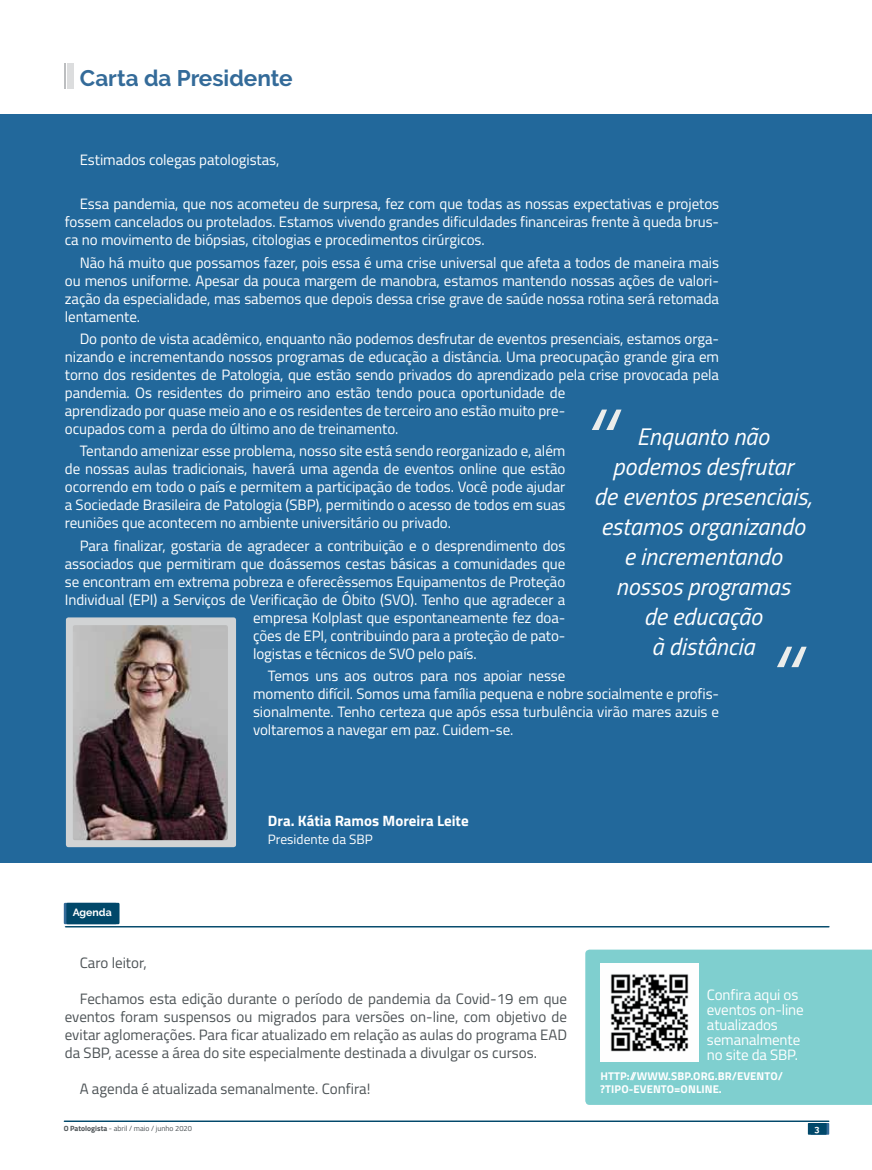
<style>
.page{position:relative;width:872px;height:1170px;background:#fff}
.page>*{position:absolute;margin:0;border:0;box-sizing:border-box;transform-origin:0 0}
.t1{font:italic 24px/30px "Titillium Web";color:#fff;text-align:center}
.t2{font:700 22.5px "Raleway";color:#346b99}
.t3{font:15px/18px "Titillium Web";letter-spacing:-.005em;color:#fff;text-align:justify}
.t4{font:15px/18px "Titillium Web";color:#4d5356;text-align:justify}
.t5{font:700 15px "Titillium Web";color:#fff}
.t6{font:13.5px "Titillium Web";color:#fff}
.t7{font:700 11.25px/12px "Titillium Web";letter-spacing:.01em;color:#fff}
.t8{font:700 10.5px "Raleway";color:#fff}
.t9{font:700 9px "Raleway";color:#fff}
.t10{font:7.5px "Titillium Web";color:#4d5356}
.s1{font-weight:700}
</style>
<div class="page">
<svg style="left:810px;top:1122px;width:19px;height:12px"></svg>
<div style="left:808px;top:1122px;width:18px;height:12px;background:#01486a"></div>
<hr style="left:64px;top:1120px;width:765px;height:1px;background:#01486a">
<div style="left:67px;top:64px;width:6px;height:25px;background:#dcddde"></div>
<hr style="left:64px;top:64px;width:2px;height:25px;background:#bcbec0">
<div style="left:0;top:114px;width:872px;height:748px;background:#22689b"></div>
<div style="left:64px;top:902px;width:53px;height:22px;background:#346b99"></div>
<div style="left:66px;top:902px;width:53px;height:22px;background:#01486a"></div>
<svg style="left:65px;top:926px;width:764px;height:1px"></svg>
<div style="left:585px;top:949px;width:287px;height:155px;background:#7fcfcf"></div>
<svg style="left:592px;top:409px;width:29px;height:21px"></svg>
<svg style="left:777px;top:646px;width:29px;height:21px"></svg>
<div style="left:66px;top:617px;width:170px;height:230px;background:#d1d3d4;border-radius:3px"></div>
<img style="left:73px;top:625px;width:155px;height:215px">
<img style="left:600px;top:962px;width:98px;height:98px">
<h2 class="t2" style="left:80px;top:65px;width:214px">Carta da Presidente</h2>
<p class="t3" style="left:80px;top:150px;width:201px">Estimados colegas patologistas,</p>
<p class="t3" style="left:65px;top:194px;width:656px;text-indent:15px">Essa pandemia, que nos acometeu de surpresa, fez com que todas as nossas expectativas e projetos fossem cancelados ou protelados. Estamos vivendo grandes dificuldades financeiras frente à queda brus&shy;ca no movimento de biópsias, citologias e procedimentos cirúrgicos.</p>
<p class="t3" style="left:65px;top:253px;width:655px;text-indent:15px">Não há muito que possamos fazer, pois essa é uma crise universal que afeta a todos de maneira mais ou menos uniforme. Apesar da pouca margem de manobra, estamos mantendo nossas ações de valori&shy;zação da especialidade, mas sabemos que depois dessa crise grave de saúde nossa rotina será retomada lentamente.</p>
<p class="t3" style="left:65px;top:329px;width:656px;text-align:left;text-indent:15px">Do ponto de vista acadêmico, enquanto não podemos desfrutar de eventos presenciais, estamos orga&shy;nizando e incrementando nossos programas de educação a distância. Uma preocupação grande gira em torno dos residentes de Patologia, que estão sendo privados do aprendizado pela crise provocada pela pandemia. Os residentes do primeiro ano estão tendo pouca oportunidade de<br>aprendizado por quase meio ano e os residentes de terceiro ano estão muito pre-<br>ocupados com a perda do último ano de treinamento.</p>
<p class="t3" style="left:65px;top:441px;width:502px;text-indent:15px">Tentando amenizar esse problema, nosso site está sendo reorganizado e, além de nossas aulas tradicionais, haverá uma agenda de eventos online que estão ocorrendo em todo o país e permitem a participação de todos. Você pode ajudar a Sociedade Brasileira de Patologia (SBP), permitindo o acesso de todos em suas reuniões que acontecem no ambiente universitário ou privado.</p>
<p class="t3" style="left:80px;top:535px;width:487px">Para finalizar, gostaria de agradecer a contribuição e o desprendimento dos</p>
<p class="t3" style="left:65px;top:553px;width:502px">associados que permitiram que doássemos cestas básicas a comunidades que</p>
<p class="t3" style="left:65px;top:571px;width:502px">se encontram em extrema pobreza e oferecêssemos Equipamentos de Proteção</p>
<p class="t3" style="left:65px;top:589px;width:502px">Individual (EPI) a Serviços de Verificação de Óbito (SVO). Tenho que agradecer a</p>
<p class="t3" style="left:253px;top:607px;width:314px">empresa Kolplast que espontaneamente fez doa-</p>
<p class="t3" style="left:253px;top:625px;width:314px">ções de EPI, contribuindo para a proteção de pato-</p>
<p class="t3" style="left:253px;top:643px;width:225px">logistas e técnicos de SVO pelo país.</p>
<p class="t3" style="left:253px;top:666px;width:467px;text-align:left;text-indent:15px">Temos uns aos outros para nos apoiar nesse<br>momento difícil. Somos uma família pequena e nobre socialmente e profis&shy;sionalmente. Tenho certeza que após essa turbulência virão mares azuis e voltaremos a navegar em paz. Cuidem-se.</p>
<h1 class="t1" style="left:594px;top:420px;width:219px">Enquanto não podemos desfrutar<br>de eventos presenciais, estamos organizando e incrementando nossos programas<br>de educação<br>à distância</h1>
<p class="t8" style="left:73px;top:906px;width:40px">Agenda</p>
<p class="t5" style="left:268px;top:809px;width:202px">Dra. Kátia Ramos Moreira Leite</p>
<p class="t6" style="left:268px;top:829px;width:106px">Presidente da SBP</p>
<p class="t4" style="left:80px;top:952px;width:69px">Caro leitor,</p>
<p class="t4" style="left:65px;top:988px;width:504px;text-indent:15px">Fechamos esta edição durante o período de pandemia da Covid-19 em que eventos foram suspensos ou migrados para versões on-line, com objetivo de evitar aglomerações. Para ficar atualizado em relação as aulas do programa EAD da SBP, acesse a área do site especialmente destinada a divulgar os cursos.</p>
<p class="t4" style="left:80px;top:1078px;width:292px">A agenda é atualizada semanalmente. Confira!</p>
<p class="t7" style="left:600px;top:1069px;width:184px">HTTP://WWW.SBP.ORG.BR/EVENTO/ ?TIPO-EVENTO=ONLINE.</p>
<p class="t3" style="left:707px;top:985px;width:98px;line-height:15px;text-align:left">Confira aqui os eventos on-line atualizados semanalmente no site da SBP.</p>
<p class="t10" style="left:64px;top:1123px;width:130px"><span class="s1">O Patologista</span> - abril / maio / junho 2020</p>
<p class="t9" style="left:814px;top:1123px;width:7px">3</p>
</div>
